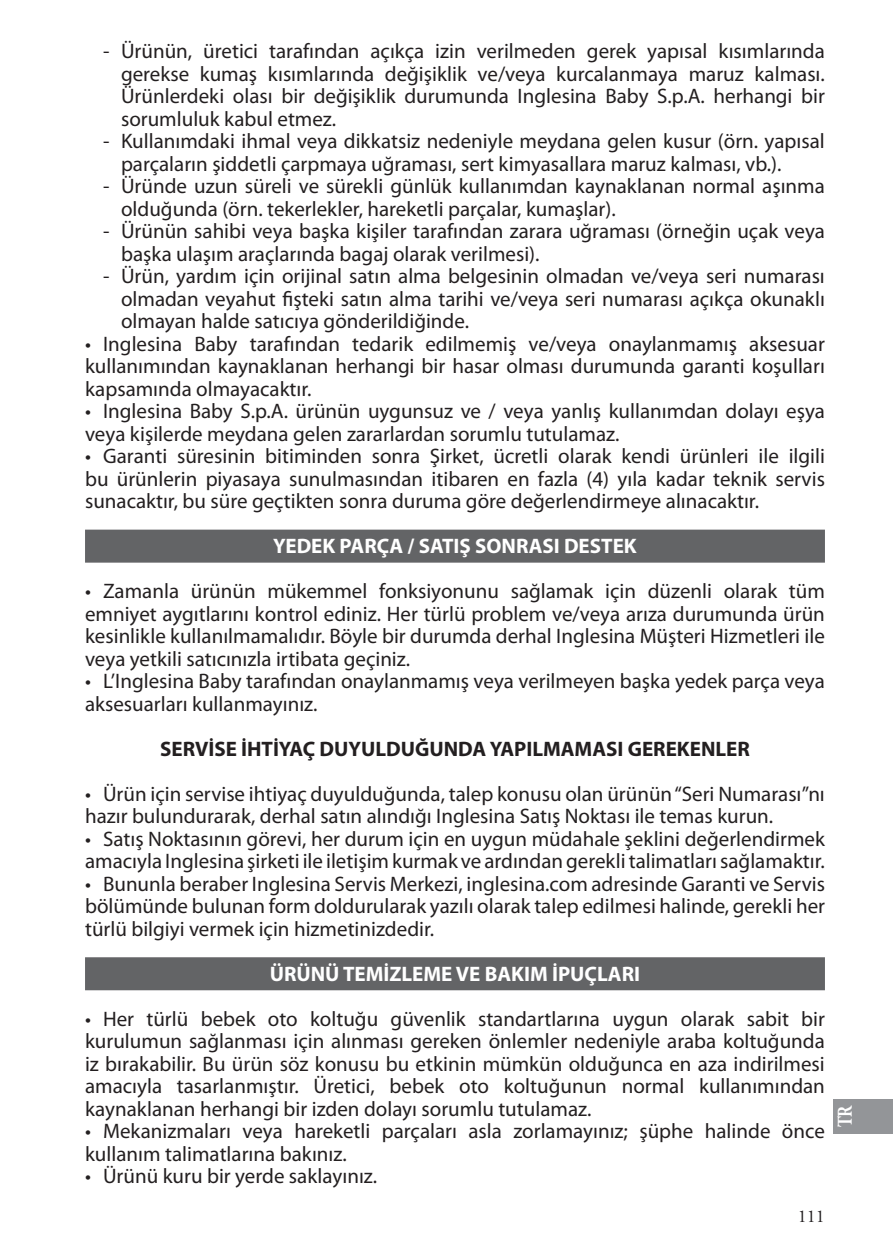
<style>
.page{position:relative;width:893px;height:1259px;background:#fff}
.page>*{position:absolute;margin:0;border:0;box-sizing:border-box;transform-origin:0 0}
.t1{font:21px/22.5px "Myriad Pro";color:#231f20}
.t2{font:700 21px "Myriad Pro";color:#fff}
.t3{font:700 21px "Myriad Pro";color:#231f20}
.t4{font:700 21px "Adobe Garamond Pro";color:#fff;scale:.8 1}
.t5{font:18px "Adobe Garamond Pro";color:#231f20}
</style>
<div class="page">
<div style="left:833px;top:1099px;width:60px;height:34px;background:#939598"></div>
<div style="left:85px;top:529px;width:740px;height:33px;background:#636466"></div>
<div style="left:85px;top:957px;width:740px;height:33px;background:#636466"></div>
<p class="t1" style="left:121px;top:41px;width:705px;text-align:justify;text-indent:-18px">- Ürünün, üretici tarafından açıkça izin verilmeden gerek yapısal kısımlarında gerekse kumaş kısımlarında değişiklik ve/veya kurcalanmaya maruz kalması.<br>Ürünlerdeki olası bir değişiklik durumunda Inglesina Baby S.p.A. herhangi bir sorumluluk kabul etmez.</p>
<p class="t1" style="left:121px;top:131px;width:705px;text-indent:-18px">- Kullanımdaki ihmal veya dikkatsiz nedeniyle meydana gelen kusur (örn. yapısal parçaların şiddetli çarpmaya uğraması, sert kimyasallara maruz kalması, vb.).</p>
<p class="t1" style="left:121px;top:176px;width:705px;text-indent:-18px">- Üründe uzun süreli ve sürekli günlük kullanımdan kaynaklanan normal aşınma olduğunda (örn. tekerlekler, hareketli parçalar, kumaşlar).</p>
<p class="t1" style="left:121px;top:221px;width:705px;text-indent:-18px">- Ürünün sahibi veya başka kişiler tarafından zarara uğraması (örneğin uçak veya başka ulaşım araçlarında bagaj olarak verilmesi).</p>
<p class="t1" style="left:121px;top:266px;width:705px;text-align:justify;text-indent:-18px">- Ürün, yardım için orijinal satın alma belgesinin olmadan ve/veya seri numarası olmadan veyahut fişteki satın alma tarihi ve/veya seri numarası açıkça okunaklı olmayan halde satıcıya gönderildiğinde.</p>
<p class="t1" style="left:85px;top:334px;width:741px;text-align:justify">• Inglesina Baby tarafından tedarik edilmemiş ve/veya onaylanmamış aksesuar kullanımından kaynaklanan herhangi bir hasar olması durumunda garanti koşulları kapsamında olmayacaktır.</p>
<p class="t1" style="left:85px;top:401px;width:741px">• Inglesina Baby S.p.A. ürünün uygunsuz ve / veya yanlış kullanımdan dolayı eşya veya kişilerde meydana gelen zararlardan sorumlu tutulamaz.</p>
<p class="t1" style="left:85px;top:446px;width:741px;text-align:justify">• Garanti süresinin bitiminden sonra Şirket, ücretli olarak kendi ürünleri ile ilgili bu ürünlerin piyasaya sunulmasından itibaren en fazla (4) yıla kadar teknik servis sunacaktır, bu süre geçtikten sonra duruma göre değerlendirmeye alınacaktır.</p>
<p class="t2" style="left:273px;top:538px;width:365px">YEDEK PARÇA / SATIŞ SONRASI DESTEK</p>
<p class="t1" style="left:85px;top:581px;width:741px;text-align:justify">• Zamanla ürünün mükemmel fonksiyonunu sağlamak için düzenli olarak tüm emniyet aygıtlarını kontrol ediniz. Her türlü problem ve/veya arıza durumunda ürün kesinlikle kullanılmamalıdır. Böyle bir durumda derhal Inglesina Müşteri Hizmetleri ile veya yetkili satıcınızla irtibata geçiniz.</p>
<p class="t1" style="left:85px;top:671px;width:741px">• L’Inglesina Baby tarafından onaylanmamış veya verilmeyen başka yedek parça veya aksesuarları kullanmayınız.</p>
<p class="t3" style="left:160px;top:741px;width:591px">SERVİSE İHTİYAÇ DUYULDUĞUNDA YAPILMAMASI GEREKENLER</p>
<p class="t1" style="left:85px;top:784px;width:741px">• Ürün için servise ihtiyaç duyulduğunda, talep konusu olan ürünün “Seri Numarası”nı hazır bulundurarak, derhal satın alındığı Inglesina Satış Noktası ile temas kurun.</p>
<p class="t1" style="left:85px;top:829px;width:741px">• Satış Noktasının görevi, her durum için en uygun müdahale şeklini değerlendirmek amacıyla Inglesina şirketi ile iletişim kurmak ve ardından gerekli talimatları sağlamaktır.</p>
<p class="t1" style="left:85px;top:874px;width:741px;text-align:justify">• Bununla beraber Inglesina Servis Merkezi, inglesina.com adresinde Garanti ve Servis bölümünde bulunan form doldurularak yazılı olarak talep edilmesi halinde, gerekli her türlü bilgiyi vermek için hizmetinizdedir.</p>
<p class="t2" style="left:270px;top:965px;width:372px">ÜRÜNÜ TEMİZLEME VE BAKIM İPUÇLARI</p>
<p class="t1" style="left:85px;top:1009px;width:741px;text-align:justify">• Her türlü bebek oto koltuğu güvenlik standartlarına uygun olarak sabit bir kurulumun sağlanması için alınması gereken önlemler nedeniyle araba koltuğunda iz bırakabilir. Bu ürün söz konusu bu etkinin mümkün olduğunca en aza indirilmesi amacıyla tasarlanmıştır. Üretici, bebek oto koltuğunun normal kullanımından kaynaklanan herhangi bir izden dolayı sorumlu tutulamaz.</p>
<p class="t1" style="left:85px;top:1121px;width:741px">• Mekanizmaları veya hareketli parçaları asla zorlamayınız; şüphe halinde önce kullanım talimatlarına bakınız.</p>
<p class="t1" style="left:85px;top:1166px;width:294px">• Ürünü kuru bir yerde saklayınız.</p>
<p class="t5" style="left:798px;top:1208px;width:28px">111</p>
<p class="t4" style="left:836px;top:1127px;width:30px;rotate:-90deg">TR</p>
</div>
